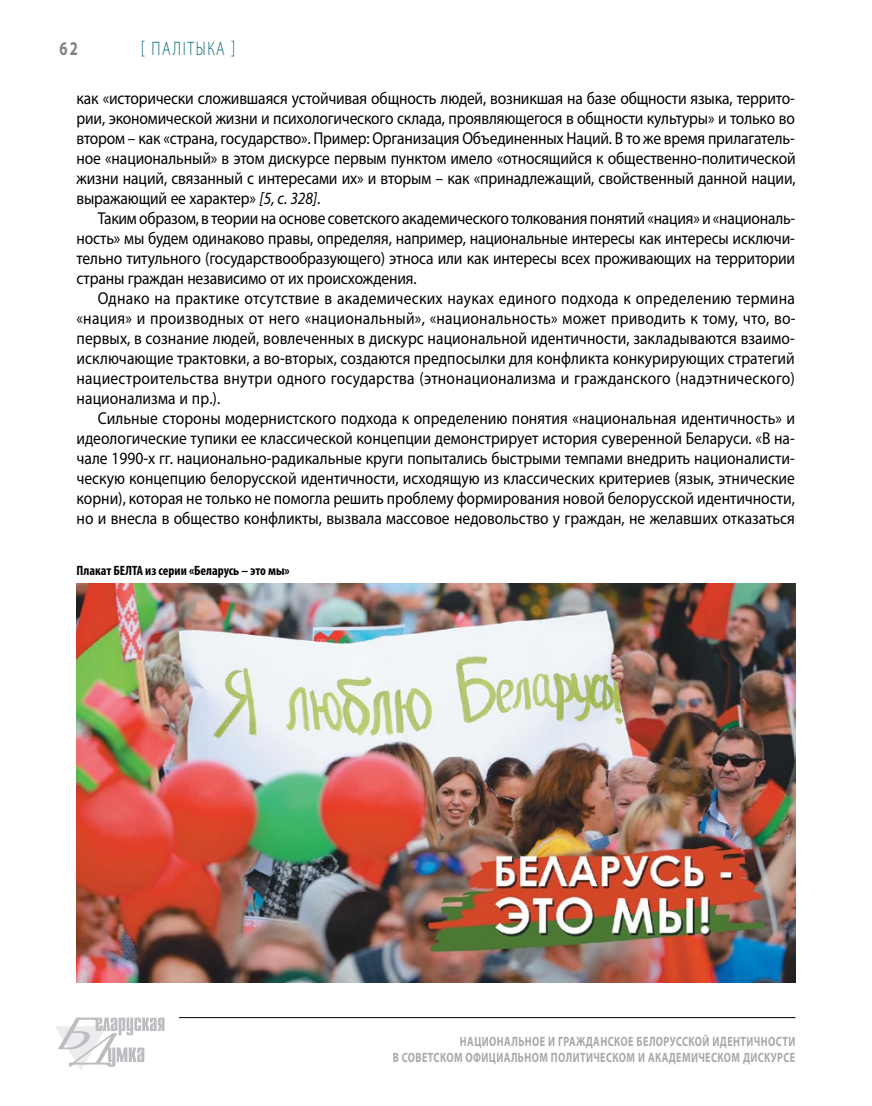
<style>
.page{position:relative;width:872px;height:1106px;background:#fff}
.page>*{position:absolute;margin:0;border:0;box-sizing:border-box;transform-origin:0 0}
.t1{font:300 19.5px "Myriad Pro";letter-spacing:.135em;color:#00636d;scale:.75 1}
.t2{font:700 19.5px "Myriad Pro";color:#808285;scale:.75 1}
.t3{font:17.25px/20px "Myriad Pro";letter-spacing:-.005em;color:#000;text-align:justify;scale:.9 1}
.t4{font:700 13.5px/16.2px "Myriad Pro";letter-spacing:.04em;color:#a7a9ac;text-align:right;scale:.75 1}
.t5{font:700 condensed 13.5px "Myriad Pro";color:#000}
.s1{font-style:italic}
</style>
<div class="page">
<hr style="left:179px;top:1017px;width:616px;height:1px;background:#000">
<svg style="left:55px;top:1017px;width:109px;height:53px"></svg>
<img style="left:77px;top:583px;width:718px;height:399px">
<p class="t1" style="left:141px;top:38px;width:127px">[ Палітыка ]</p>
<p class="t2" style="left:60px;top:36px;width:26px">62</p>
<p class="t3" style="left:77px;top:88px;width:800px">как «исторически сложившаяся устойчивая общность людей, возникшая на базе общности языка, террито&shy;рии, экономической жизни и психологического склада, проявляющегося в общности культуры» и только во втором – как «страна, государство». Пример: Организация Объединенных Наций. В то же время прилагатель&shy;ное «национальный» в этом дискурсе первым пунктом имело «относящийся к общественно-политической жизни наций, связанный с интересами их» и вторым – как «принадлежащий, свойственный данной нации, выражающий ее характер» <span class="s1">[5, с. 328]</span>.</p>
<p class="t3" style="left:77px;top:208px;width:800px;text-indent:21px">Таким образом, в теории на основе советского академического толкования понятий «нация» и «националь&shy;ность» мы будем одинаково правы, определяя, например, национальные интересы как интересы исключи&shy;тельно титульного (государствообразующего) этноса или как интересы всех проживающих на территории страны граждан независимо от их происхождения.</p>
<p class="t3" style="left:77px;top:288px;width:800px;text-indent:21px">Однако на практике отсутствие в академических науках единого подхода к определению термина «нация» и производных от него «национальный», «национальность» может приводить к тому, что, во&shy;первых, в сознание людей, вовлеченных в дискурс национальной идентичности, закладываются взаимо&shy;исключающие трактовки, а во-вторых, создаются предпосылки для конфликта конкурирующих стратегий нациестроительства внутри одного государства (этнонационализма и гражданского (надэтнического) национализма и пр.).</p>
<p class="t3" style="left:77px;top:408px;width:800px;text-indent:21px">Сильные стороны модернистского подхода к определению понятия «национальная идентичность» и идеологические тупики ее классической концепции демонстрирует история суверенной Беларуси. «В на&shy;чале 1990-х гг. национально-радикальные круги попытались быстрыми темпами внедрить националисти&shy;ческую концепцию белорусской идентичности, исходящую из классических критериев (язык, этнические корни), которая не только не помогла решить проблему формирования новой белорусской идентичности, но и внесла в общество конфликты, вызвала массовое недовольство у граждан, не желавших отказаться</p>
<p class="t5" style="left:77px;top:562px;width:215px">Плакат БЕЛТА из серии «Беларусь – это мы»</p>
<p class="t4" style="left:393px;top:1032px;width:538px">Национальное и гражданское белорусской идентичности<br>в советском официальном политическом и академическом дискурсе</p>
</div>
